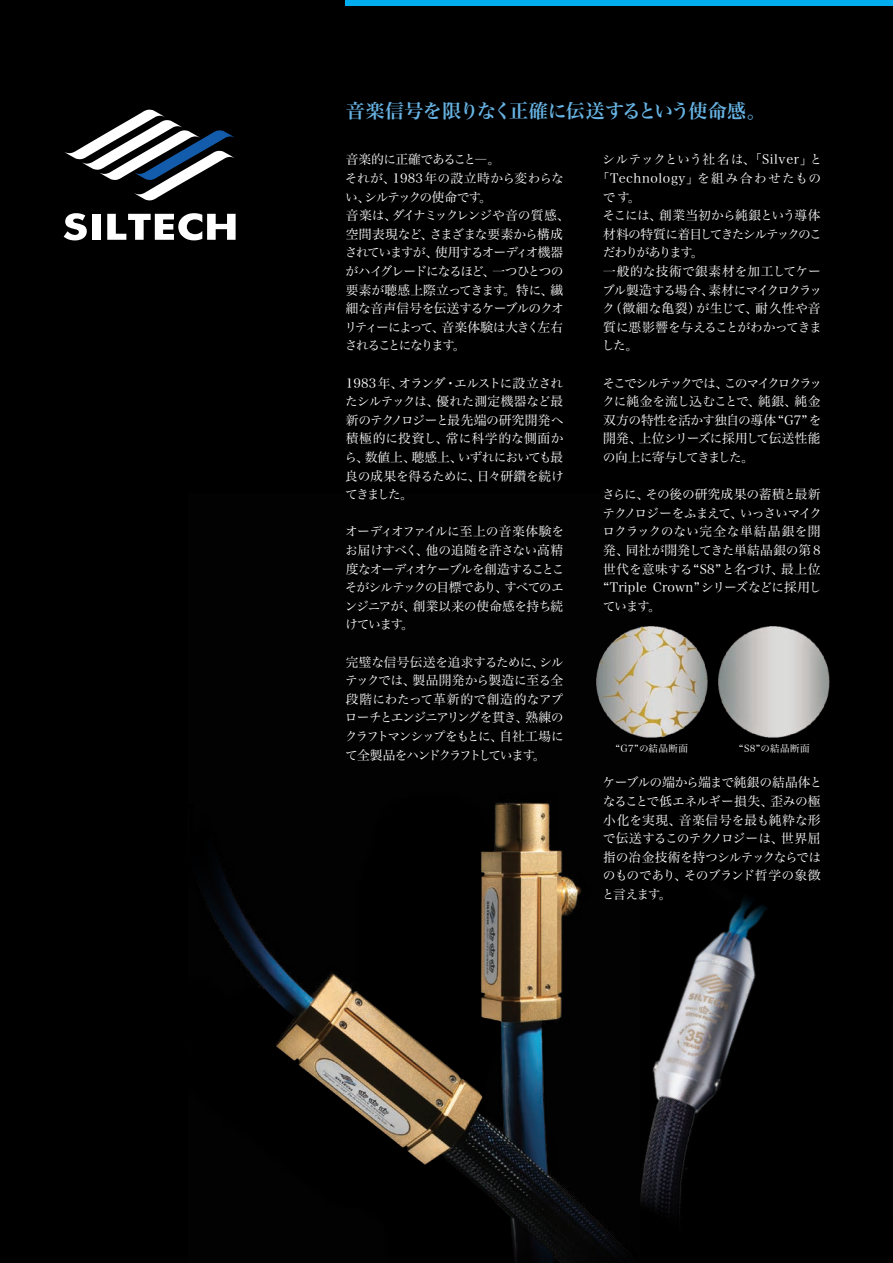
<style>
.page{position:relative;width:893px;height:1263px;background:#000}
.page>*{position:absolute;margin:0;border:0;box-sizing:border-box;transform-origin:0 0}
.t1{font:19.2px "Hira Min Pro W6";letter-spacing:-.03em;color:#67b3e3}
.t2{font:12.75px/18.6px "Hira Min Pro W3";letter-spacing:-.045em;color:#fff;text-align:justify}
.t3{font:12.75px/18.6px "Hira Min Pro W3";letter-spacing:-.065em;color:#fff}
.t4{font:12.75px "Hira Min Pro W3";letter-spacing:.045em;color:#fff}
.t5{font:12.75px "Hira Min Pro W3";letter-spacing:.05em;color:#fff}
.t6{font:12.75px "Hira Min Pro W3";letter-spacing:-.12em;color:#fff}
.t7{font:12.75px "Hira Min Pro W3";letter-spacing:-.1em;color:#fff}
.t8{font:12.75px "Hira Min Pro W3";letter-spacing:.02em;color:#fff}
.t9{font:12.75px "Hira Min Pro W3";letter-spacing:-.025em;color:#fff}
.t10{font:12.75px "Hira Min Pro W3";letter-spacing:.01em;color:#fff}
.t11{font:12.75px "Hira Min Pro W3";letter-spacing:-.135em;color:#fff}
.t12{font:9.6px "Hira Min Pro W3";letter-spacing:.04em;color:#fff}
</style>
<div class="page">
<img style="left:640px;top:626px;width:190px;height:112px">
<img style="left:640px;top:898px;width:128px;height:316px">
<img style="left:203px;top:627px;width:437px;height:636px">
<svg style="left:64px;top:110px;width:171px;height:90px"></svg>
<svg style="left:64px;top:213px;width:23px;height:27px"></svg>
<div style="left:92px;top:214px;width:8px;height:26px;background:#fff"></div>
<svg style="left:107px;top:213px;width:129px;height:27px"></svg>
<div style="left:346px;top:0;width:547px;height:5px;background:#00aeef"></div>
<h1 class="t1" style="left:346px;top:94px;width:422px">音楽信号を限りなく正確に伝送するという使命感。</h1>
<p class="t3" style="left:344px;top:149px;width:227px">音楽的に正確であること―。<br>それが、1983年の設立時から変わらない、シルテックの使命です。<br>音楽は、ダイナミックレンジや音の質感、空間表現など、さまざまな要素から構成されていますが、使用するオーディオ機器がハイグレードになるほど、一つひとつの要素が聴感上際立ってきます。特に、繊細な音声信号を伝送するケーブルのクオリティーによって、音楽体験は大きく左右されることになります。</p>
<p class="t2" style="left:345px;top:372px;width:221px">1983年、オランダ・エルストに設立されたシルテックは、優れた測定機器など最新のテクノロジーと最先端の研究開発へ積極的に投資し、常に科学的な側面から、数値上、聴感上、いずれにおいても最良の成果を得るために、日々研鑽を続けてきました。</p>
<p class="t2" style="left:345px;top:521px;width:221px">オーディオファイルに至上の音楽体験をお届けすべく、他の追随を許さない高精度なオーディオケーブルを創造することこそがシルテックの目標であり、すべてのエンジニアが、創業以来の使命感を持ち続けています。</p>
<p class="t2" style="left:345px;top:651px;width:221px">完璧な信号伝送を追求するために、シルテックでは、製品開発から製造に至る全段階にわたって革新的で創造的なアプローチとエンジニアリングを貫き、熟練のクラフトマンシップをもとに、自社工場にて全製品をハンドクラフトしています。</p>
<p class="t4" style="left:603px;top:149px;width:221px">シルテックという社名は、「Silver」と</p>
<p class="t5" style="left:597px;top:167px;width:226px">「Technology」を組み合わせたもの</p>
<p class="t2" style="left:603px;top:186px;width:39px">です。</p>
<p class="t2" style="left:602px;top:205px;width:220px">そこには、創業当初から純銀という導体</p>
<p class="t6" style="left:603px;top:223px;width:220px">材料の特質に着目してきたシルテックのこ</p>
<p class="t11" style="left:603px;top:242px;width:102px">だわりがあります。</p>
<p class="t10" style="left:603px;top:260px;width:219px">一般的な技術で銀素材を加工してケー</p>
<p class="t7" style="left:602px;top:279px;width:221px">ブル製造する場合、素材にマイクロクラッ</p>
<p class="t8" style="left:602px;top:297px;width:220px">ク（微細な亀裂）が生じて、耐久性や音</p>
<p class="t9" style="left:603px;top:316px;width:220px">質に悪影響を与えることがわかってきま</p>
<p class="t2" style="left:602px;top:335px;width:38px">した。</p>
<p class="t2" style="left:602px;top:372px;width:221px">そこでシルテックでは、このマイクロクラックに純金を流し込むことで、純銀、純金双方の特性を活かす独自の導体“G7”を開発、上位シリーズに採用して伝送性能の向上に寄与してきました。</p>
<p class="t2" style="left:602px;top:484px;width:221px">さらに、その後の研究成果の蓄積と最新テクノロジーをふまえて、いっさいマイクロクラックのない完全な単結晶銀を開発、同社が開発してきた単結晶銀の第8世代を意味する“S8”と名づけ、最上位“Triple Crown”シリーズなどに採用しています。</p>
<p class="t12" style="left:616px;top:741px;width:74px">“G7”の結晶断面</p>
<p class="t12" style="left:739px;top:741px;width:72px">“S8”の結晶断面</p>
<p class="t2" style="left:602px;top:772px;width:222px">ケーブルの端から端まで純銀の結晶体となることで低エネルギー損失、歪みの極小化を実現、音楽信号を最も純粋な形で伝送するこのテクノロジーは、世界屈指の冶金技術を持つシルテックならではのものであり、そのブランド哲学の象徴と言えます。</p>
</div>
